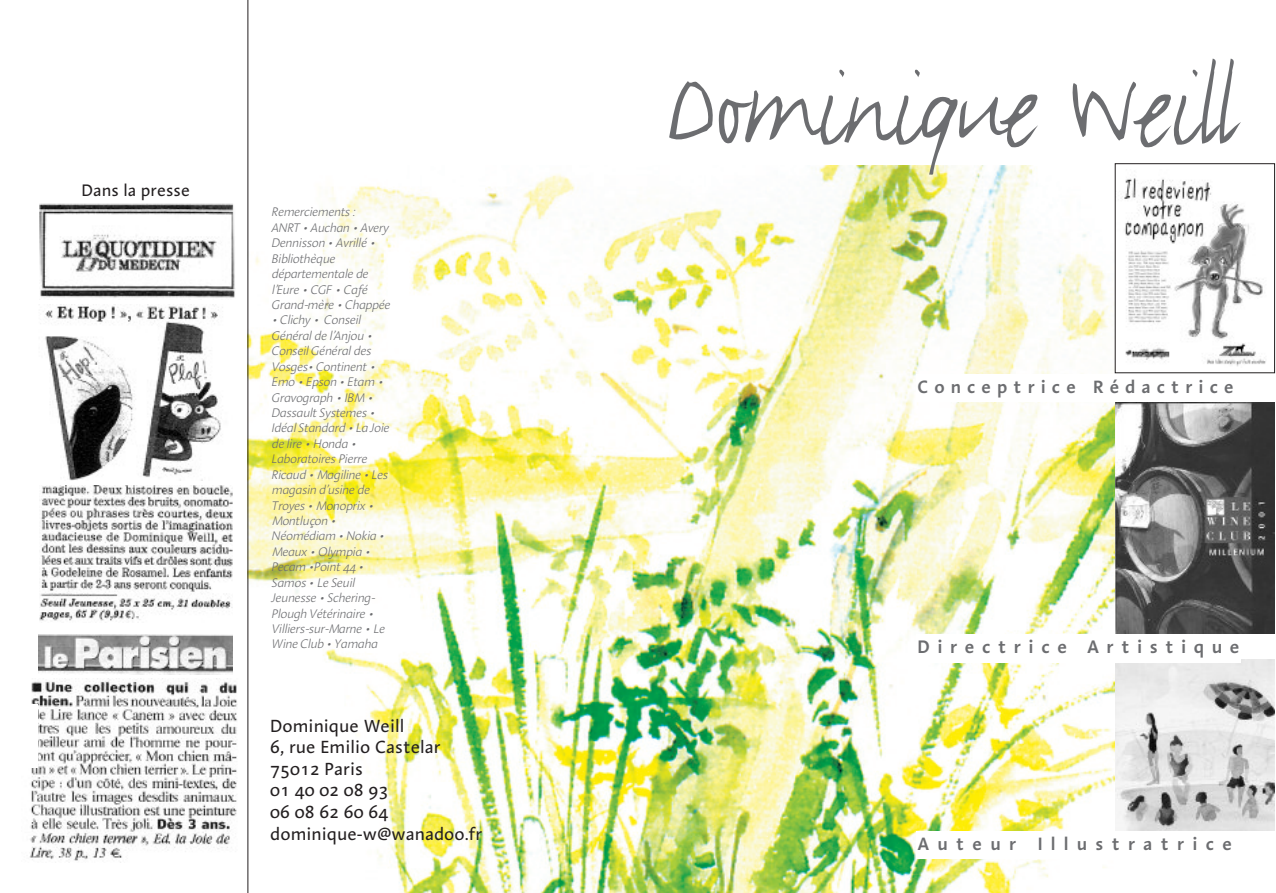
<style>
.page{position:relative;width:1276px;height:893px;background:#fff}
.page>*{position:absolute;margin:0;border:0;box-sizing:border-box;transform-origin:0 0}
.t1{font:120px "FF Justlefthand";letter-spacing:-.025em;color:#6c6d70}
.t2{font:600 18.6px "Linotype Aroma";letter-spacing:.4em;color:#6c6d70}
.t3{font:600 18.3px "Linotype Aroma";letter-spacing:.33em;color:#6c6d70}
.t4{font:600 18.3px "Linotype Aroma";letter-spacing:.45em;color:#6c6d70}
.t5{font:18px/21.6px "Linotype Aroma";color:#231f20}
.t6{font:17.1px "Linotype Aroma";color:#231f20}
.t7{font:italic 300 12.75px/15.5px "Linotype Aroma";letter-spacing:-.035em;color:#6c6d70}
</style>
<div class="page">
<img style="left:249px;top:166px;width:873px;height:727px">
<img style="left:39px;top:485px;width:194px;height:136px">
<img style="left:43px;top:306px;width:180px;height:174px">
<img style="left:39px;top:203px;width:196px;height:95px">
<img style="left:38px;top:634px;width:195px;height:40px">
<img style="left:29px;top:681px;width:209px;height:182px">
<div style="left:1115px;top:164px;width:159px;height:209px;background:#fff"></div>
<img style="left:1122px;top:178px;width:144px;height:189px">
<img style="left:1115px;top:403px;width:159px;height:231px">
<img style="left:1115px;top:659px;width:159px;height:172px">
<div style="left:916px;top:374px;width:319px;height:28px;background:#fff"></div>
<div style="left:916px;top:634px;width:325px;height:28px;background:#fff"></div>
<div style="left:916px;top:831px;width:317px;height:28px;background:#fff"></div>
<div style="left:1px;top:704px;width:36px;height:63px;background:#fff"></div>
<hr style="left:248px;top:0;width:1px;height:893px;background:#231f20">
<h3 class="t6" style="left:82px;top:185px;width:110px">Dans la presse</h3>
<p class="t7" style="left:272px;top:206px;width:120px">Remerciements :<br>ANRT • Auchan • Avery<br>Dennisson • Avrillé •<br>Bibliothèque départementale de l’Eure • CGF • Café<br>Grand-mère • Chappée</p>
<p class="t7" style="left:272px;top:314px;width:119px">• Clichy • Conseil<br>Général de l’Anjou •<br>Conseil Général des<br>Vosges• Continent •<br>Emo • Epson • Etam •<br>Gravograph • IBM •<br>Dassault Systemes •<br>Idéal Standard • La Joie de lire • Honda •<br>Laboratoires Pierre<br>Ricaud • Magiline • Les magasin d’usine de<br>Troyes • Monoprix •<br>Montluçon •<br>Néomédiam • Nokia •<br>Meaux • Olympia •<br>Pecam •Point 44 •<br>Samos • Le Seuil<br>Jeunesse • Schering-<br>Plough Vétérinaire •<br>Villiers-sur-Marne • Le<br>Wine Club • Yamaha</p>
<h3 class="t5" style="left:270px;top:717px;width:213px">Dominique Weill<br>6, rue Emilio Castelar<br>75012 Paris<br>01 40 02 08 93<br>06 08 62 60 64 dominique-w@wanadoo.fr</h3>
<h1 class="t1" style="left:666px;top:28px;width:570px">Dominique Weill</h1>
<h3 class="t3" style="left:917px;top:380px;width:318px">Conceptrice Rédactrice</h3>
<h2 class="t2" style="left:917px;top:640px;width:323px">Directrice Artistique</h2>
<h3 class="t4" style="left:917px;top:837px;width:316px">Auteur Illustratrice</h3>
</div>
